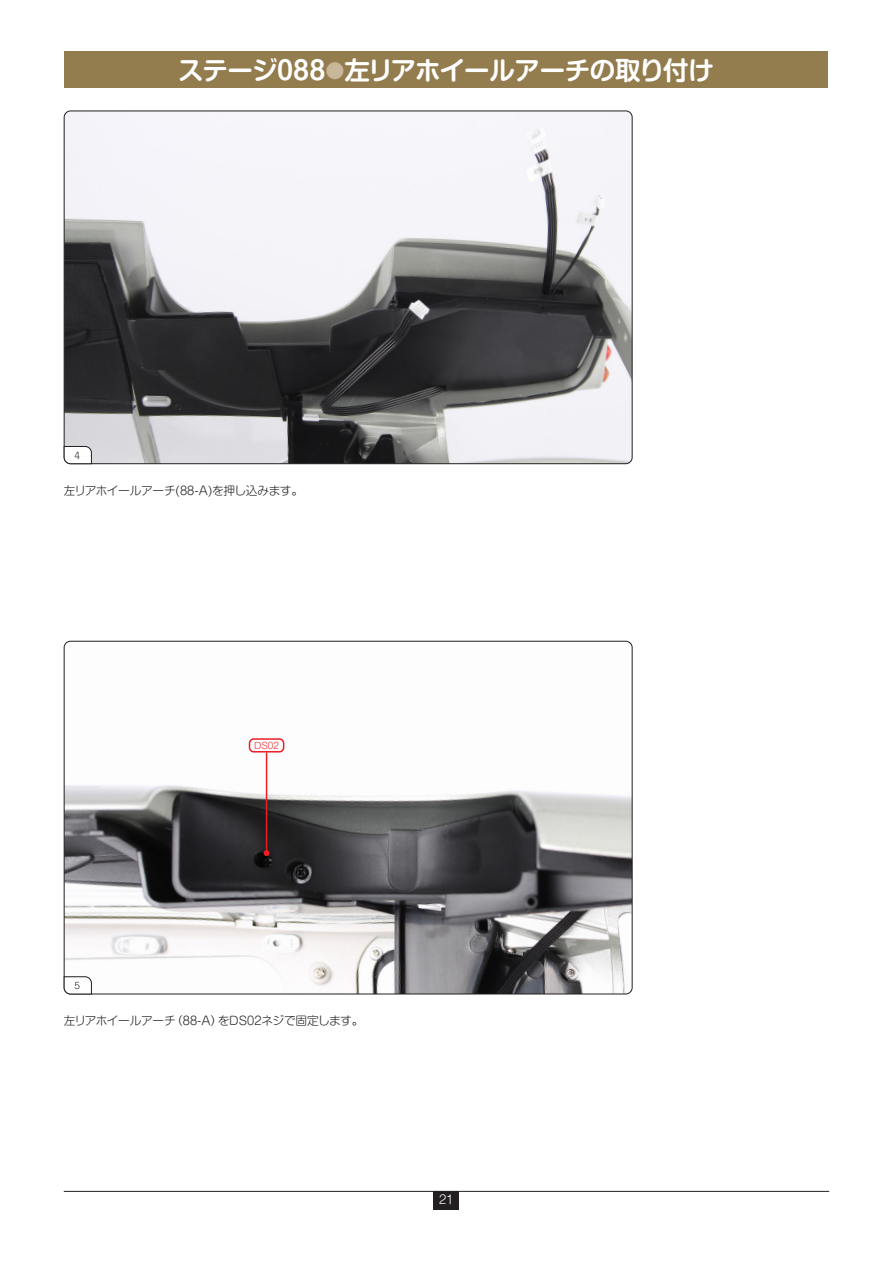
<style>
.page{position:relative;width:893px;height:1263px;background:#fff}
.page>*{position:absolute;margin:0;border:0;box-sizing:border-box;transform-origin:0 0}
.t1{font:700 25.5px "Shin M Go Pr 6 N De";letter-spacing:-.02em;color:#fff}
.t2{font:300 12px "Shin M Go Pro";color:#fff}
.Body_Copy{font:300 11.7px "Shin M Go Pr 6";letter-spacing:-.03em;color:#231f20}
.t3{font:300 9px "Shin M Go Pro";color:#ee1d23}
.t4{font:300 9px "Shin M Go Pro";color:#231f20}
.s1{font-size:19.2px;color:#c8b798}
</style>
<div class="page">
<hr style="left:64px;top:1191px;width:765px;height:1px;background:#231f20">
<div style="left:434px;top:1191px;width:25px;height:18px;background:#231f20"></div>
<div style="left:65px;top:51px;width:763px;height:37px;background:#937c4d"></div>
<img style="left:64px;top:111px;width:568px;height:353px">
<svg style="left:63px;top:446px;width:29px;height:18px"></svg>
<img style="left:64px;top:641px;width:568px;height:353px">
<svg style="left:63px;top:976px;width:29px;height:19px"></svg>
<hr style="left:266px;top:752px;width:1px;height:101px;background:#ee1d23">
<svg style="left:264px;top:850px;width:6px;height:6px"></svg>
<div style="left:249px;top:739px;width:35px;height:13px;background:#fff;border-radius:4px"></div>
<div style="left:249px;top:738px;width:35px;height:14px;border:2px solid #ee1d23;border-radius:4px"></div>
<p class="t1" style="left:178px;top:49px;width:537px">ステージ088<span class="s1">●</span>左リアホイールアーチの取り付け</p>
<p class="t4" style="left:75px;top:448px;width:7px">4</p>
<p class="Body_Copy" style="left:64px;top:481px;width:241px">左リアホイールアーチ(88-A)を押し込みます。</p>
<p class="t3" style="left:254px;top:738px;width:26px">DS02</p>
<p class="t4" style="left:75px;top:978px;width:7px">5</p>
<p class="Body_Copy" style="left:64px;top:1011px;width:301px">左リアホイールアーチ（88-A）をDS02ネジで固定します。</p>
<p class="t2" style="left:439px;top:1189px;width:16px">21</p>
</div>
